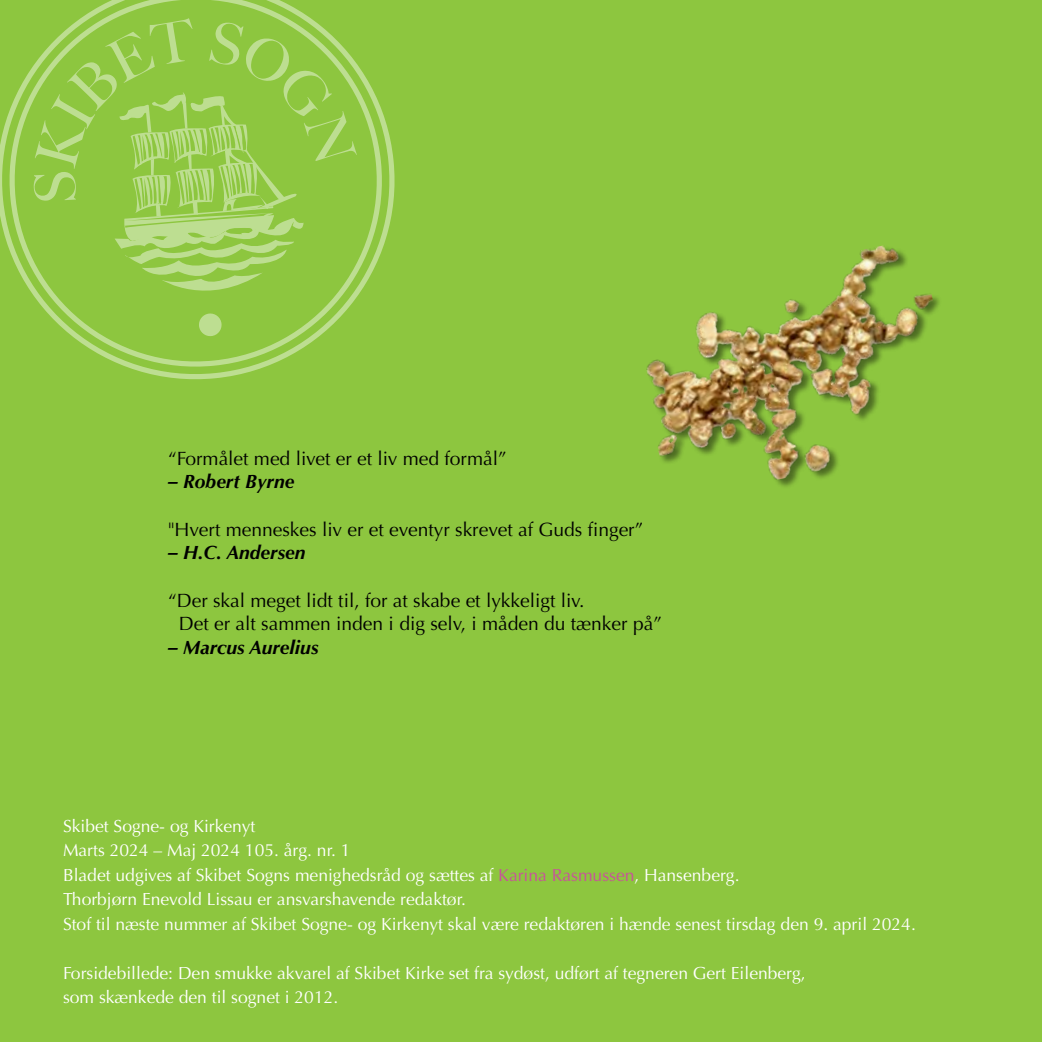
<style>
.page{position:relative;width:1042px;height:1042px;background:#8dc63f}
.page>*{position:absolute;margin:0;border:0;box-sizing:border-box;transform-origin:0 0}
.t1{font:19.25px/23.6px "Optima";color:#000}
.t2{font:italic 700 19.25px "Optima";color:#000}
.t3{font:17.5px/24.5px "Optima";color:#fff}
.s1{color:#ca509d}
</style>
<div class="page">
<svg style="left:0;top:0;width:388px;height:379px"></svg>
<img style="left:646px;top:245px;width:294px;height:242px">
<svg style="left:33px;top:18px;width:324px;height:319px"></svg>
<p class="t1" style="left:168px;top:447px;width:340px">“Formålet med livet er et liv med formål”</p>
<p class="t2" style="left:168px;top:470px;width:128px">– Robert Byrne</p>
<p class="t1" style="left:168px;top:517px;width:476px">"Hvert menneskes liv er et eventyr skrevet af Guds finger”</p>
<p class="t2" style="left:168px;top:541px;width:139px">– H.C. Andersen</p>
<p class="t1" style="left:179px;top:588px;width:484px;text-indent:-11px">“Der skal meget lidt til, for at skabe et lykkeligt liv.<br>Det er alt sammen inden i dig selv, i måden du tænker på”</p>
<p class="t2" style="left:168px;top:636px;width:152px">– Marcus Aurelius</p>
<p class="t3" style="left:63px;top:814px;width:854px">Skibet Sogne- og Kirkenyt<br>Marts 2024 – Maj 2024 105. årg. nr. 1<br>Bladet udgives af Skibet Sogns menighedsråd og sættes af <span class="s1">Karina Rasmussen</span>, Hansenberg.<br>Thorbjørn Enevold Lissau er ansvarshavende redaktør.<br>Stof til næste nummer af Skibet Sogne- og Kirkenyt skal være redaktøren i hænde senest tirsdag den 9. april 2024.</p>
<p class="t3" style="left:63px;top:961px;width:744px">Forsidebillede: Den smukke akvarel af Skibet Kirke set fra sydøst, udført af tegneren Gert Eilenberg, som skænkede den til sognet i 2012.</p>
</div>
